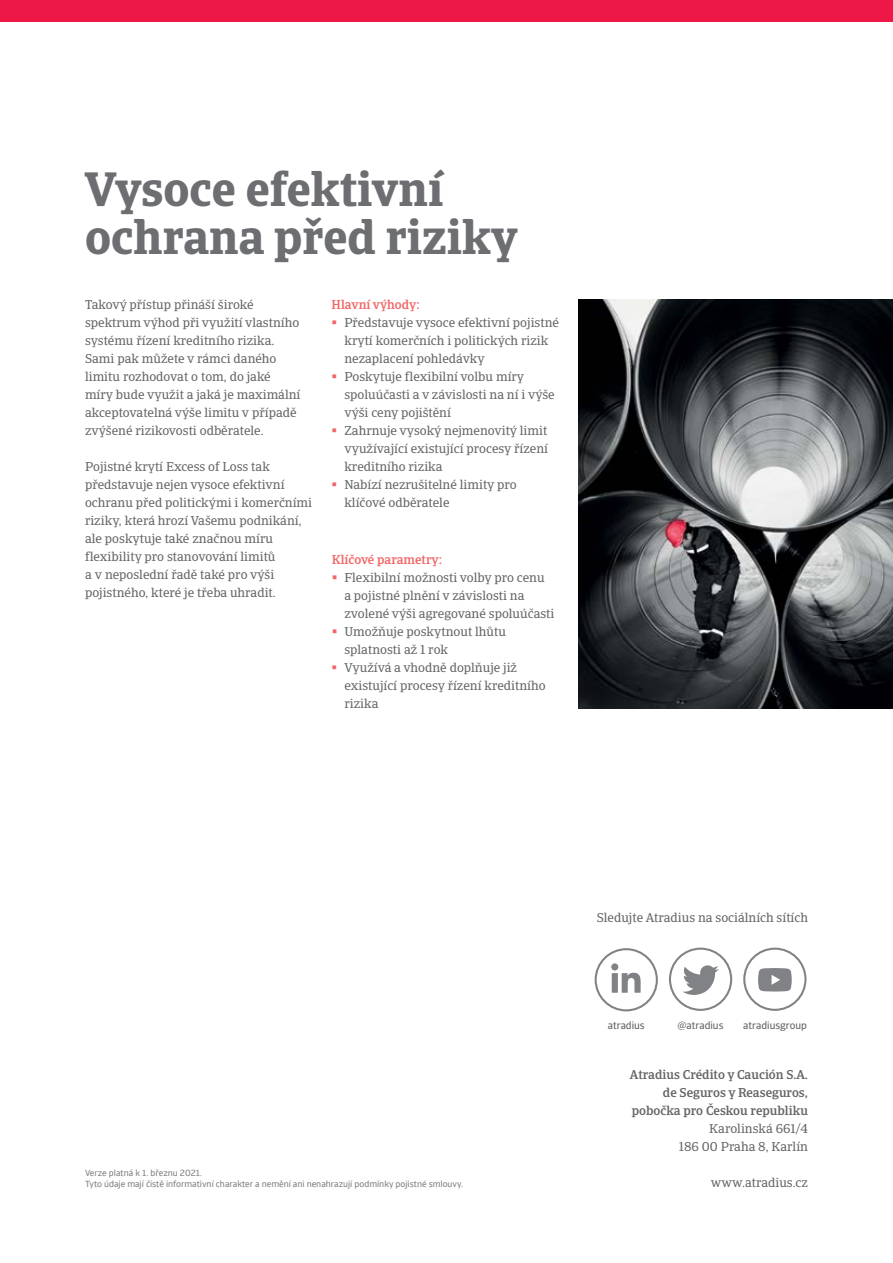
<style>
.page{position:relative;width:893px;height:1263px;background:#fff}
.page>*{position:absolute;margin:0;border:0;box-sizing:border-box;transform-origin:0 0}
.t1{font:700 48px/48px "Catalana";color:#6d6e71}
.t2{font:12.75px/18px "Catalana";color:#636466}
.t3{font:500 12.75px/18px "Catalana";color:#636466;text-align:right}
.t4{font:500 12.75px "Catalana";color:#f16667}
.t5{font:10.5px "Catalana Sans";color:#636466}
.t6{font:9px/10.8px "Catalana Sans";color:#808285}
</style>
<div class="page">
<div style="left:0;top:0;width:893px;height:21px;background:#ed1846"></div>
<div style="left:669px;top:948px;width:63px;height:63px;border:2px solid #808285;border-radius:50%"></div>
<svg style="left:682px;top:965px;width:37px;height:30px"></svg>
<div style="left:595px;top:948px;width:63px;height:63px;border:2px solid #808285;border-radius:50%"></div>
<svg style="left:612px;top:972px;width:29px;height:21px"></svg>
<div style="left:611px;top:963px;width:7px;height:7px;background:#808285;border-radius:50%"></div>
<div style="left:743px;top:948px;width:63px;height:63px;border:2px solid #808285;border-radius:50%"></div>
<svg style="left:758px;top:968px;width:34px;height:23px"></svg>
<img style="left:578px;top:299px;width:315px;height:409px">
<h1 class="t1" style="left:85px;top:166px;width:434px">Vysoce efektivní ochrana před riziky</h1>
<p class="t2" style="left:85px;top:295px;width:217px">Takový přístup přináší široké spektrum výhod při využití vlastního systému řízení kreditního rizika.<br>Sami pak můžete v rámci daného limitu rozhodovat o tom, do jaké míry bude využit a jaká je maximální akceptovatelná výše limitu v případě zvýšené rizikovosti odběratele.</p>
<p class="t2" style="left:85px;top:457px;width:229px">Pojistné krytí Excess of Loss tak představuje nejen vysoce efektivní ochranu před politickými i komerčními riziky, která hrozí Vašemu podnikání, ale poskytuje také značnou míru flexibility pro stanovování limitů<br>a v neposlední řadě také pro výši pojistného, které je třeba uhradit.</p>
<p class="t4" style="left:332px;top:297px;width:90px">Hlavní výhody:</p>
<p class="t2" style="left:344px;top:313px;width:216px">Představuje vysoce efektivní pojistné krytí komerčních i politických rizik nezaplacení pohledávky<br>Poskytuje flexibilní volbu míry spoluúčasti a v závislosti na ní i výše výši ceny pojištění<br>Zahrnuje vysoký nejmenovitý limit využívající existující procesy řízení kreditního rizika<br>Nabízí nezrušitelné limity pro klíčové odběratele</p>
<p class="t4" style="left:332px;top:552px;width:112px">Klíčové parametry:</p>
<p class="t2" style="left:344px;top:568px;width:212px">Flexibilní možnosti volby pro cenu a pojistné plnění v závislosti na zvolené výši agregované spoluúčasti<br>Umožňuje poskytnout lhůtu splatnosti až 1 rok<br>Využívá a vhodně doplňuje již existující procesy řízení kreditního rizika</p>
<p class="t6" style="left:85px;top:1167px;width:380px">Verze platná k 1. březnu 2021.<br>Tyto údaje mají čistě informativní charakter a nemění ani nenahrazují podmínky pojistné smlouvy.</p>
<p class="t2" style="left:597px;top:909px;width:213px">Sledujte Atradius na sociálních sítích</p>
<p class="t5" style="left:608px;top:1019px;width:38px">atradius</p>
<p class="t5" style="left:677px;top:1019px;width:48px">@atradius</p>
<p class="t5" style="left:743px;top:1019px;width:65px">atradiusgroup</p>
<p class="t3" style="left:630px;top:1066px;width:179px">Atradius Crédito y Caución S.A. de Seguros y Reaseguros, pobočka pro Českou republiku</p>
<p class="t2" style="left:679px;top:1120px;width:131px;text-align:right">Karolinská 661/4<br>186 00 Praha 8, Karlín</p>
<p class="t2" style="left:711px;top:1174px;width:99px">www.atradius.cz</p>
</div>
